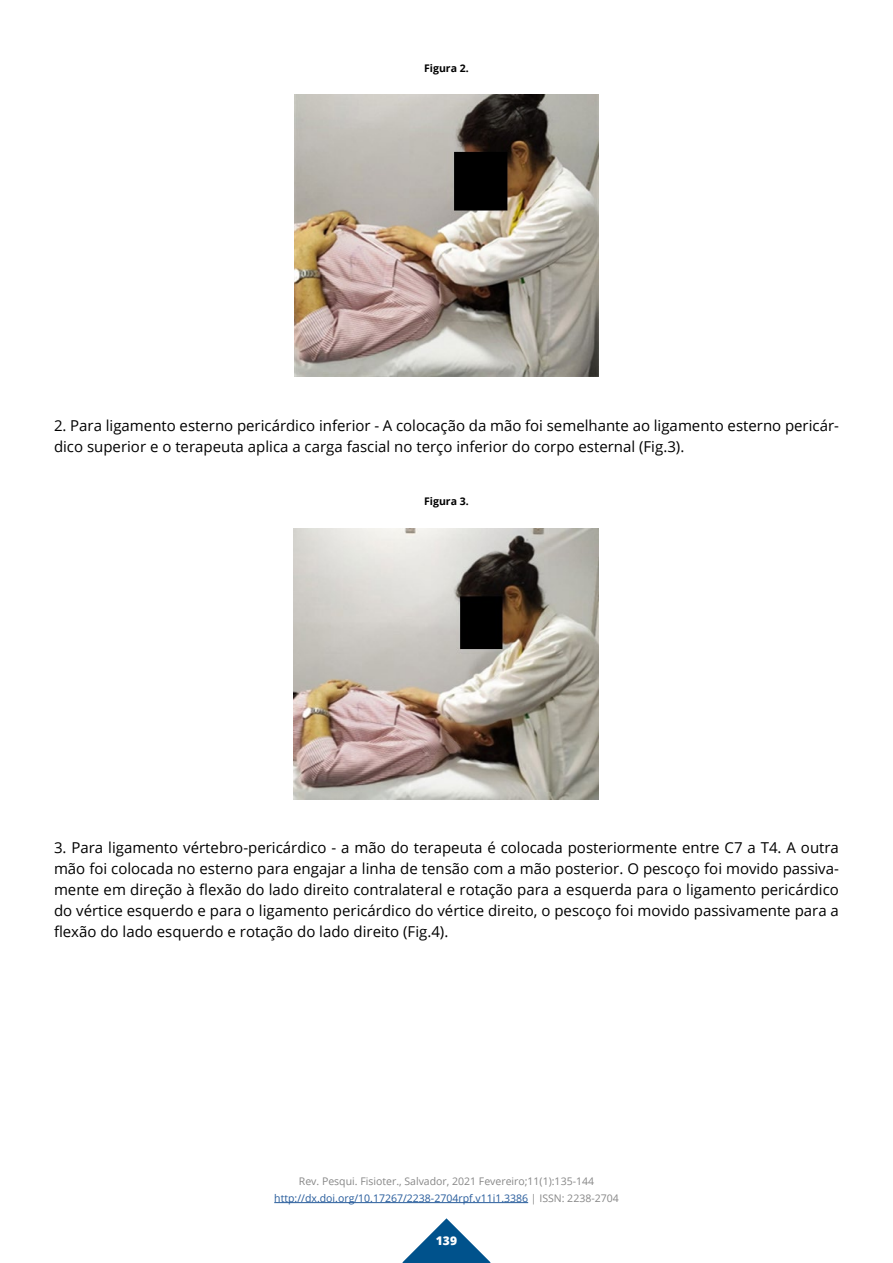
<style>
.page{position:relative;width:893px;height:1263px;background:#fff}
.page>*{position:absolute;margin:0;border:0;box-sizing:border-box;transform-origin:0 0}
.t1{font:15px/21px "Open Sans";color:#000}
.t2{font:800 12px "Open Sans";color:#fff}
.t3{font:10.5px/16.5px "Open Sans";color:#878787;text-align:center}
.t4{font:700 10.5px "Open Sans";color:#000}
.s1{color:#265b9b}
</style>
<div class="page">
<svg style="left:402px;top:1218px;width:89px;height:45px"></svg>
<hr style="left:274px;top:1202px;width:254px;height:1px;background:#265b9b">
<img style="left:294px;top:95px;width:305px;height:281px">
<img style="left:293px;top:528px;width:306px;height:271px">
<p class="t4" style="left:424px;top:61px;width:46px">Figura 2.</p>
<p class="t1" style="left:54px;top:414px;width:786px">2. Para ligamento esterno pericárdico inferior - A colocação da mão foi semelhante ao ligamento esterno pericár&shy;dico superior e o terapeuta aplica a carga fascial no terço inferior do corpo esternal (Fig.3).</p>
<p class="t4" style="left:424px;top:494px;width:46px">Figura 3.</p>
<p class="t1" style="left:54px;top:837px;width:786px;text-align:justify">3. Para ligamento vértebro-pericárdico - a mão do terapeuta é colocada posteriormente entre C7 a T4. A outra mão foi colocada no esterno para engajar a linha de tensão com a mão posterior. O pescoço foi movido passiva&shy;mente em direção à flexão do lado direito contralateral e rotação para a esquerda para o ligamento pericárdico do vértice esquerdo e para o ligamento pericárdico do vértice direito, o pescoço foi movido passivamente para a flexão do lado esquerdo e rotação do lado direito (Fig.4).</p>
<p class="t3" style="left:274px;top:1173px;width:346px">Rev. Pesqui. Fisioter., Salvador, 2021 Fevereiro;11(1):135-144 <span class="s1">http://dx.doi.org/10.17267/2238-2704rpf.v11i1.3386</span> | ISSN: 2238-2704</p>
<p class="t2" style="left:436px;top:1232px;width:23px">139</p>
</div>
